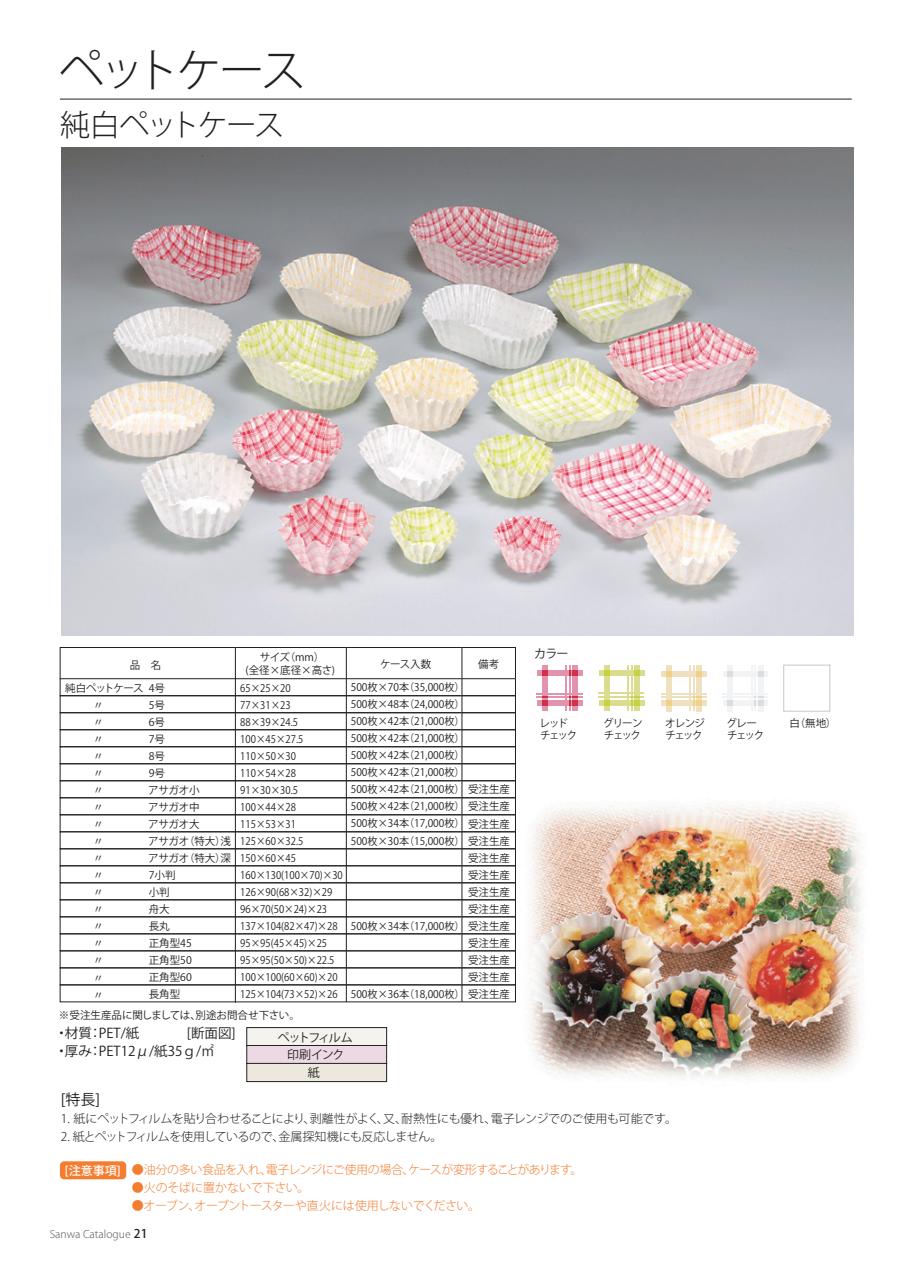
<style>
.page{position:relative;width:909px;height:1263px;background:#fff}
.page>*{position:absolute;margin:0;border:0;box-sizing:border-box;transform-origin:0 0}
.t1{font:300 45px "Koz Go Pro";letter-spacing:-.08em;color:#231f20}
.t2{font:300 30px "Koz Go Pro";letter-spacing:-.08em;color:#231f20}
.t3{font:15px "Koz Go Pro";color:#231f20}
.t4{font:13.5px/18px "Koz Go Pro";color:#231f20}
.t5{font:300 12px "Koz Go Pro";letter-spacing:-.04em;color:#231f20}
.t6{font:300 12px "Koz Go Pro";letter-spacing:-.04em;color:#f47d30}
.t7{font:300 12px "Koz Go Pro";letter-spacing:-.005em;color:#f47d30}
.t8{font:12px "Koz Go Pro";letter-spacing:-.09em;color:#231f20}
.t9{font:12px "Koz Go Pro";letter-spacing:-.12em;color:#231f20}
.t10{font:500 12px "Koz Go Pro";color:#fff}
.t11{font:10.5px/17px "Koz Go Pro";color:#231f20}
.t12{font:10.5px/17.1px "Koz Go Pro";color:#231f20;scale:.91 1}
.t13{font:10.5px/12px "Koz Go Pro";letter-spacing:-.115em;color:#231f20}
.t14{font:300 10.5px "Koz Go Pro";color:#636366}
.t15{font:10.5px "Koz Go Pro";letter-spacing:-.08em;color:#231f20}
.s1{font-weight:500;font-size:12px;color:#231f20}
</style>
<div class="page">
<img style="left:513px;top:787px;width:349px;height:291px">
<hr style="left:60px;top:99px;width:791px;height:1px;background:#231f20">
<img style="left:61px;top:147px;width:791px;height:488px">
<svg style="left:536px;top:665px;width:46px;height:46px"></svg>
<svg style="left:598px;top:665px;width:46px;height:46px"></svg>
<svg style="left:661px;top:665px;width:45px;height:46px"></svg>
<svg style="left:722px;top:665px;width:46px;height:46px"></svg>
<div style="left:247px;top:1027px;width:139px;height:19px;background:#f4f3ed"></div>
<div style="left:246px;top:1027px;width:141px;height:19px;border:1px solid #231f20"></div>
<div style="left:247px;top:1045px;width:139px;height:19px;background:#ecd9e4"></div>
<div style="left:246px;top:1045px;width:141px;height:19px;border:1px solid #231f20"></div>
<div style="left:247px;top:1063px;width:139px;height:18px;background:#ece8de"></div>
<div style="left:246px;top:1063px;width:141px;height:19px;border:1px solid #231f20"></div>
<div style="left:783px;top:665px;width:46px;height:46px;border:1px solid #c7c8ca"></div>
<div style="left:60px;top:1161px;width:66px;height:18px;background:#f47d30;border-radius:4px"></div>
<div style="left:60px;top:647px;width:455px;height:32px;border:1px solid #231f20"></div>
<div style="left:60px;top:678px;width:455px;height:18px;border:1px solid #231f20"></div>
<div style="left:60px;top:695px;width:455px;height:18px;border:1px solid #231f20"></div>
<div style="left:60px;top:712px;width:455px;height:18px;border:1px solid #231f20"></div>
<div style="left:60px;top:729px;width:455px;height:18px;border:1px solid #231f20"></div>
<div style="left:60px;top:746px;width:455px;height:18px;border:1px solid #231f20"></div>
<div style="left:60px;top:763px;width:455px;height:18px;border:1px solid #231f20"></div>
<div style="left:60px;top:780px;width:455px;height:18px;border:1px solid #231f20"></div>
<div style="left:60px;top:797px;width:455px;height:18px;border:1px solid #231f20"></div>
<div style="left:60px;top:814px;width:455px;height:18px;border:1px solid #231f20"></div>
<div style="left:60px;top:831px;width:455px;height:18px;border:1px solid #231f20"></div>
<div style="left:60px;top:848px;width:455px;height:18px;border:1px solid #231f20"></div>
<div style="left:60px;top:865px;width:455px;height:18px;border:1px solid #231f20"></div>
<div style="left:60px;top:882px;width:455px;height:18px;border:1px solid #231f20"></div>
<div style="left:60px;top:899px;width:455px;height:18px;border:1px solid #231f20"></div>
<div style="left:60px;top:916px;width:455px;height:18px;border:1px solid #231f20"></div>
<div style="left:60px;top:933px;width:455px;height:18px;border:1px solid #231f20"></div>
<div style="left:60px;top:951px;width:455px;height:17px;border:1px solid #231f20"></div>
<div style="left:60px;top:968px;width:455px;height:17px;border:1px solid #231f20"></div>
<hr style="left:346px;top:648px;width:1px;height:354px;background:#231f20">
<hr style="left:461px;top:648px;width:1px;height:354px;background:#231f20">
<hr style="left:235px;top:648px;width:1px;height:355px;background:#231f20">
<h1 class="t1" style="left:59px;top:41px;width:248px">ペットケース</h1>
<h2 class="t2" style="left:60px;top:106px;width:225px">純白ペットケース</h2>
<p class="t11" style="left:130px;top:656px;width:33px">品　名</p>
<p class="t11" style="left:245px;top:651px;width:91px;line-height:12.6px;text-align:center">サイズ（mm）<br>(全径×底径×高さ)</p>
<p class="t11" style="left:380px;top:656px;width:53px">ケース入数</p>
<p class="t11" style="left:478px;top:656px;width:22px">備考</p>
<p class="t11" style="left:350px;top:679px;width:161px">500枚×70本（35,000枚）<br>500枚×48本（24,000枚）<br>500枚×42本（21,000枚）<br>500枚×42本（21,000枚）<br>500枚×42本（21,000枚）<br>500枚×42本（21,000枚）<br>500枚×42本（21,000枚）受注生産<br>500枚×42本（21,000枚）受注生産<br>500枚×34本（17,000枚）受注生産<br>500枚×30本（15,000枚）受注生産</p>
<p class="t15" style="left:65px;top:681px;width:80px">純白ペットケース</p>
<p class="t11" style="left:148px;top:680px;width:84px">4号<br>5号<br>6号<br>7号<br>8号<br>9号<br>アサガオ小<br>アサガオ中<br>アサガオ大<br>アサガオ（特大）浅アサガオ（特大）深<br>7小判<br>小判<br>舟大<br>長丸<br>正角型45<br>正角型50<br>正角型60<br>長角型</p>
<p class="t12" style="left:240px;top:679px;width:114px">65×25×20<br>77×31×23<br>88×39×24.5<br>100×45×27.5<br>110×50×30<br>110×54×28<br>91×30×30.5<br>100×44×28<br>115×53×31<br>125×60×32.5<br>150×60×45<br>160×130(100×70)×30<br>126×90(68×32)×29<br>96×70(50×24)×23<br>137×104(82×47)×28<br>95×95(45×45)×25<br>95×95(50×50)×22.5<br>100×100(60×60)×20<br>125×104(73×52)×26</p>
<p class="t11" style="left:93px;top:697px;width:12px;text-align:justify">〃〃〃〃〃〃〃〃〃〃〃〃〃〃〃〃〃〃</p>
<p class="t11" style="left:468px;top:849px;width:43px;text-align:justify">受注生産受注生産受注生産受注生産</p>
<p class="t11" style="left:468px;top:935px;width:43px;text-align:justify">受注生産受注生産受注生産</p>
<p class="t11" style="left:350px;top:917px;width:161px">500枚×34本（17,000枚）受注生産</p>
<p class="t11" style="left:350px;top:986px;width:161px">500枚×36本（18,000枚）受注生産</p>
<p class="t11" style="left:59px;top:1006px;width:237px">※受注生産品に関しましては､別途お問合せ下さい｡</p>
<p class="t8" style="left:534px;top:646px;width:36px">カラー</p>
<p class="t11" style="left:539px;top:717px;width:39px;line-height:12px">レッドチェック</p>
<p class="t13" style="left:603px;top:717px;width:41px">グリーンチェック</p>
<p class="t11" style="left:726px;top:717px;width:39px;line-height:12px">グレーチェック</p>
<p class="t13" style="left:665px;top:717px;width:41px">オレンジチェック</p>
<p class="t11" style="left:789px;top:715px;width:48px">白（無地）</p>
<p class="t4" style="left:55px;top:1025px;width:86px">・材質：PET/紙</p>
<p class="t4" style="left:55px;top:1025px;width:182px;text-indent:132px">[断面図]・厚み：PET12μ/紙35ｇ/㎡</p>
<h3 class="t3" style="left:61px;top:1090px;width:41px">[特長]</h3>
<p class="t5" style="left:61px;top:1111px;width:617px">1. 紙にペットフィルムを貼り合わせることにより、剥離性がよく、又、耐熱性にも優れ、電子レンジでのご使用も可能です。</p>
<p class="t5" style="left:61px;top:1129px;width:389px">2. 紙とペットフィルムを使用しているので、金属探知機にも反応しません。　</p>
<p class="t9" style="left:277px;top:1029px;width:76px">ペットフィルム</p>
<p class="t8" style="left:307px;top:1065px;width:13px">紙</p>
<p class="t8" style="left:287px;top:1047px;width:59px">印刷インク</p>
<p class="t10" style="left:65px;top:1163px;width:57px">[注意事項]</p>
<p class="t6" style="left:132px;top:1162px;width:452px">●油分の多い食品を入れ、電子レンジにご使用の場合、ケースが変形することがあります。</p>
<p class="t7" style="left:132px;top:1180px;width:179px">●火のそばに置かないで下さい。</p>
<p class="t6" style="left:132px;top:1198px;width:350px">●オーブン、オーブントースターや直火には使用しないでください。</p>
<p class="t14" style="left:50px;top:1227px;width:99px">Sanwa Catalogue <span class="s1">21</span></p>
</div>
